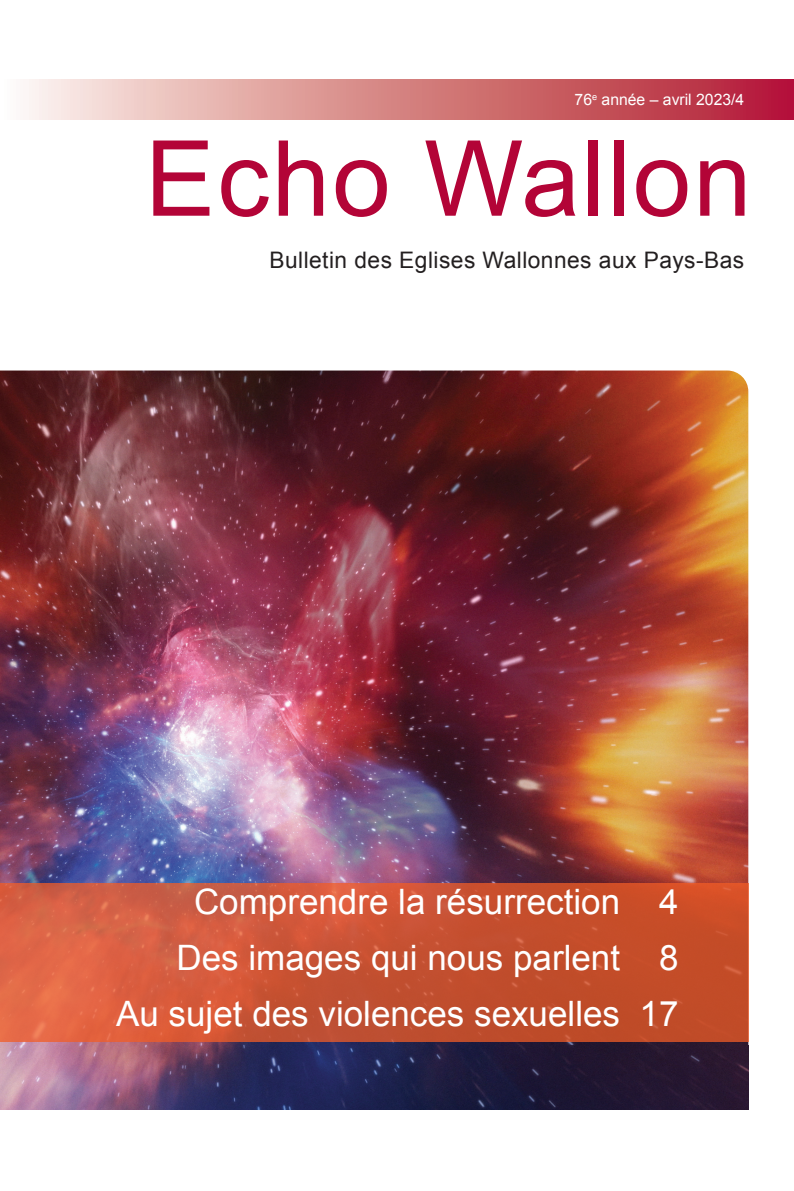
<style>
.page{position:relative;width:794px;height:1191px;background:#fff}
.page>*{position:absolute;margin:0;border:0;box-sizing:border-box;transform-origin:0 0}
._1_Echo_Wallon{font:105px "Arial";letter-spacing:.02em;color:#b30437}
._1_Au_sommaire{font:35px "Arial";color:#fff}
._1_Bulletin_des_EW{font:22.75px "Arial";letter-spacing:.02em;color:#231f20}
._1_Date_de_publicati{font:15.75px "Arial";color:#fff}
</style>
<div class="page">
<img style="left:0;top:370px;width:748px;height:675px">
<svg style="left:0;top:883px;width:748px;height:159px;background:#cc5535"></svg>
<svg style="left:29px;top:79px;width:765px;height:40px;background:#d58185"></svg>
<img style="left:0;top:1045px;width:748px;height:65px">
<p class="_1_Date_de_publicati" style="left:574px;top:89px;width:171px">76<sup>e</sup> année – avril 2023/4</p>
<p class="_1_Echo_Wallon" style="left:145px;top:110px;width:608px">Echo Wallon</p>
<p class="_1_Bulletin_des_EW" style="left:269px;top:245px;width:476px">Bulletin des Eglises Wallonnes aux Pays-Bas</p>
<p class="_1_Au_sommaire" style="left:194px;top:878px;width:486px">Comprendre la résurrection 4</p>
<p class="_1_Au_sommaire" style="left:176px;top:934px;width:503px">Des images qui nous parlent 8</p>
<p class="_1_Au_sommaire" style="left:116px;top:990px;width:564px">Au sujet des violences sexuelles 17</p>
</div>
